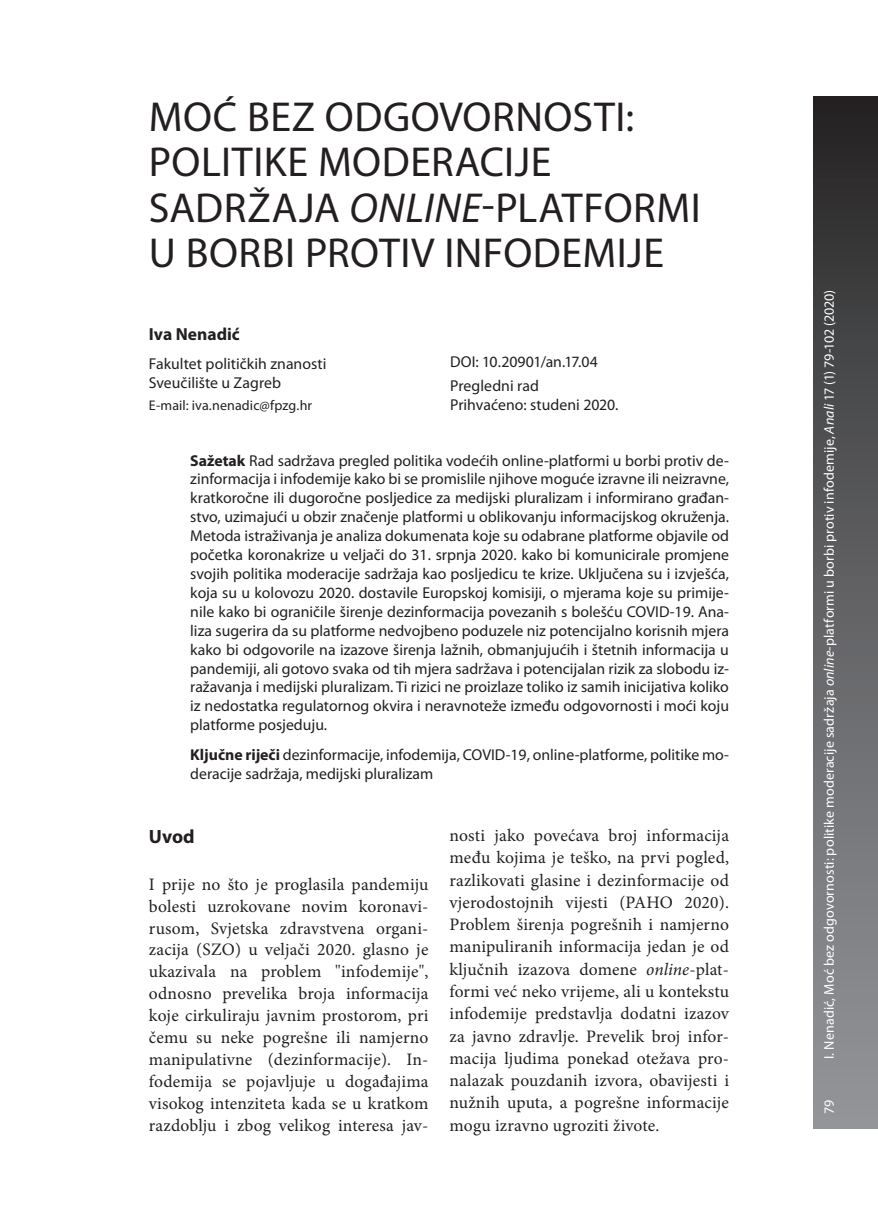
<style>
.page{position:relative;width:878px;height:1230px;background:#fff}
.page>*{position:absolute;margin:0;border:0;box-sizing:border-box;transform-origin:0 0}
.t1{font:42px/45.5px "Myriad Pro";letter-spacing:.015em;color:#231f20}
.t2{font:700 19.25px "Myriad Pro";color:#231f20}
.t3{font:17.5px/22.2px "Minion Pro";letter-spacing:.01em;color:#231f20;text-align:justify}
.t4{font:700 17.5px "Myriad Pro";color:#231f20}
.t5{font:15.75px/18.9px "Myriad Pro";color:#231f20}
.t6{font:14px "Myriad Pro";letter-spacing:.005em;color:#fff}
.t7{font:14px "Myriad Pro";letter-spacing:.01em;color:#231f20}
.s1{font-style:italic}
.s2{font-weight:700}
</style>
<div class="page">
<div style="left:813px;top:96px;width:64px;height:1032px;background:linear-gradient(to bottom,#292728,#979a9d)"></div>
<h1 class="t1" style="left:149px;top:93px;width:528px">Moć bez odgovornosti: politike moderacije sadržaja <span class="s1">ONLINE</span>-platformi u borbi protiv in fodemije</h1>
<p class="t4" style="left:149px;top:323px;width:92px">Iva Nenadić</p>
<p class="t5" style="left:149px;top:354px;width:179px">Fakultet političkih znanosti<br>Sveučilište u Zagreb</p>
<p class="t7" style="left:149px;top:396px;width:165px">E-mail: iva.nenadic@fpzg.hr</p>
<p class="t5" style="left:450px;top:350px;width:149px;line-height:23.8px">DOI: 10.20901/an.17.04<br>Pregledni rad</p>
<p class="t5" style="left:450px;top:395px;width:170px">Prihvaćeno: studeni 2020.</p>
<p class="t5" style="left:190px;top:450px;width:540px;text-align:justify"><span class="s2">Sažetak</span> Rad sadržava pregled politika vodećih online-platformi u borbi protiv de&shy;zinformacija i infodemije kako bi se promislile njihove moguće izravne ili neizravne, kratkoročne ili dugoročne posljedice za medijski pluralizam i informirano građan&shy;stvo, uzimajući u obzir značenje platformi u oblikovanju informacijskog okruženja.<br>Metoda istraživanja je analiza dokumenata koje su odabrane platforme objavile od početka koronakrize u veljači do 31. srpnja 2020. kako bi komunicirale promjene svojih politika moderacije sadržaja kao posljedicu te krize. Uključena su i izvješća, koja su u kolovozu 2020. dostavile Europskoj komisiji, o mjerama koje su primije&shy;nile kako bi ograničile širenje dezinformacija povezanih s bolešću COVID-19. Ana&shy;liza sugerira da su platforme nedvojbeno poduzele niz potencijalno korisnih mjera kako bi odgovorile na izazove širenja lažnih, obmanjujućih i štetnih informacija u pandemiji, ali gotovo svaka od tih mjera sadržava i potencijalan rizik za slobodu iz&shy;ražavanja i medijski pluralizam. Ti rizici ne proizlaze toliko iz samih inicijativa koliko iz nedostatka regulatornog okvira i neravnoteže između odgovornosti i moći koju platforme posjeduju.</p>
<p class="t5" style="left:190px;top:744px;width:540px"><span class="s2">Ključne riječi</span> dezinformacije, infodemija, COVID-19, online-platforme, politike mo&shy;deracije sadržaja, medijski pluralizam</p>
<p class="t2" style="left:149px;top:823px;width:47px">Uvod</p>
<p class="t3" style="left:149px;top:873px;width:281px">I prije no što je proglasila pandemiju bolesti uzrokovane novim koronavi&shy;rusom, Svjetska zdravstvena organi&shy;zacija (SZO) u veljači 2020. glasno je ukazivala na problem "infodemije", odnosno prevelika broja informacija koje cirkuliraju javnim prostorom, pri čemu su neke pogrešne ili namjerno manipulativne (dezinformacije). In&shy;fodemija se pojavljuje u događajima visokog intenziteta kada se u kratkom razdoblju i zbog velikog interesa jav-</p>
<p class="t3" style="left:449px;top:824px;width:281px">nosti jako povećava broj informacija među kojima je teško, na prvi pogled, razlikovati glasine i dezinformacije od vjerodostojnih vijesti (PAHO 2020).<br>Problem širenja pogrešnih i namjerno manipuliranih informacija jedan je od ključnih izazova domene <span class="s1">online</span>-plat&shy;formi već neko vrijeme, ali u kontekstu infodemije predstavlja dodatni izazov za javno zdravlje. Prevelik broj infor&shy;macija ljudima ponekad otežava pro&shy;nalazak pouzdanih izvora, obavijesti i nužnih uputa, a pogrešne informacije mogu izravno ugroziti živote.</p>
<p class="t6" style="left:820px;top:1059px;width:771px;rotate:-90deg">I. Nenadić, Moć bez odgovornosti: politike moderacije sadržaja <span class="s1">ONLINE</span>-platformi u borbi protiv infodemije, <span class="s1">ANALI</span> 17 (1) 79-102 (2020)</p>
<p class="t6" style="left:820px;top:1113px;width:16px;rotate:-90deg">79</p>
</div>
